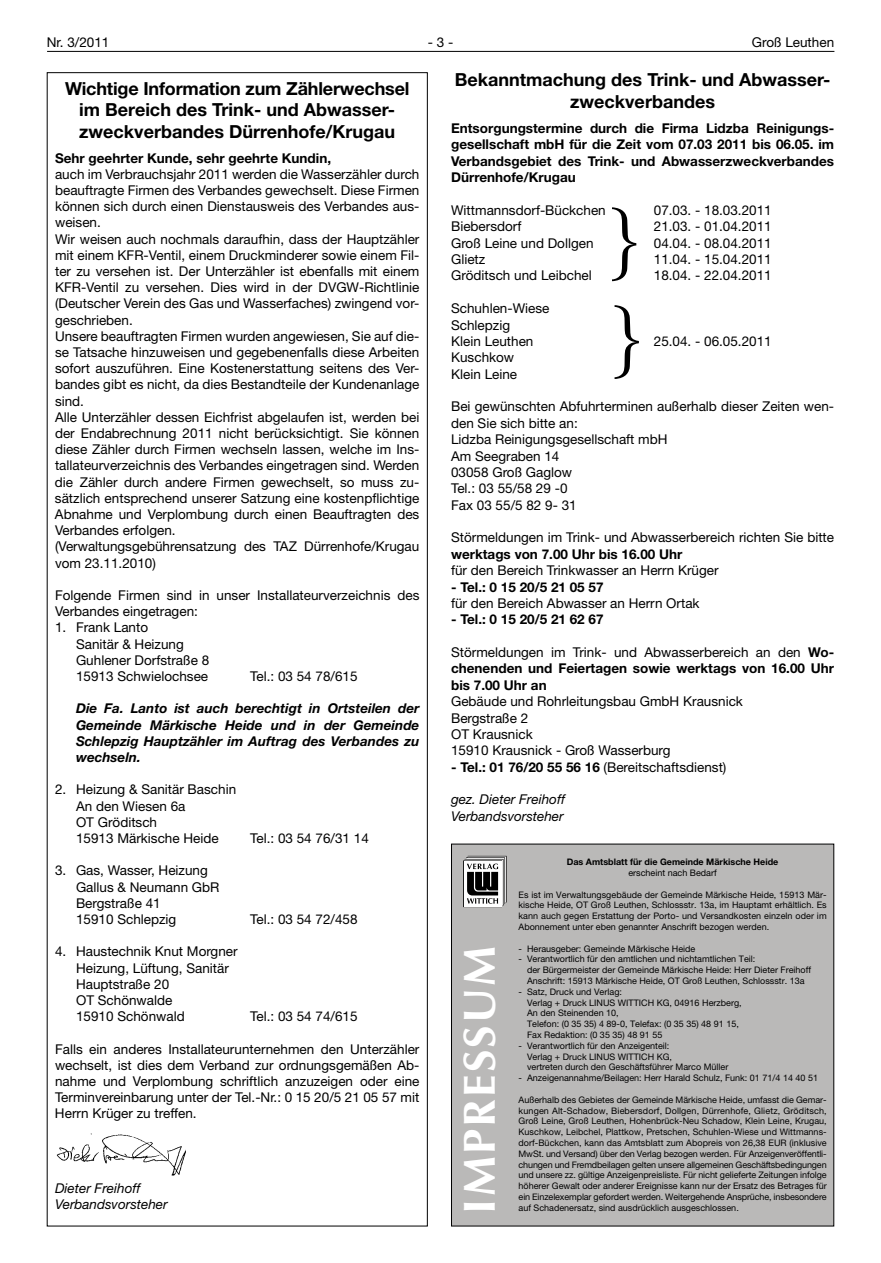
<style>
.page{position:relative;width:881px;height:1263px;background:#fff}
.page>*{position:absolute;margin:0;border:0;box-sizing:border-box;transform-origin:0 0}
.t1{font:700 45px "Optima LT";letter-spacing:.05em;color:#fff}
.t2{font:700 18px/21.6px "Helvetica Neue LT";color:#000;text-align:center}
.t3{font:13.5px/16.2px "Helvetica Neue LT";color:#000}
.t4{font:700 13.5px/16.4px "Helvetica Neue LT";color:#000;text-align:justify}
.t5{font:italic 700 13.5px/16.2px "Helvetica Neue LT";color:#000;text-align:justify}
.t6{font:italic 13.5px/16.2px "Helvetica Neue LT";color:#000}
.t7{font:9px/10.8px "Helvetica Neue LT";color:#000}
.t8{font:700 9px "Helvetica Neue LT";color:#000}
.s1{font-weight:400}
.s2{font-weight:700}
</style>
<div class="page">
<hr style="left:47px;top:51px;width:787px;height:1px;background:#000">
<img style="left:56px;top:1133px;width:130px;height:43px">
<div style="left:451px;top:844px;width:382px;height:382px;background:#bab9b8"></div>
<svg style="left:463px;top:856px;width:43px;height:51px;background:#8e8e8e"></svg>
<p class="t3" style="left:47px;top:34px;width:64px">Nr. 3/2011</p>
<p class="t3" style="left:427px;top:34px;width:27px">- 3 -</p>
<p class="t3" style="left:751px;top:34px;width:84px">Groß Leuthen</p>
<h2 class="t2" style="left:65px;top:77px;width:346px">Wichtige Information zum Zählerwechsel im Bereich des Trink- und Abwasser&shy;zweckverbandes Dürrenhofe/Krugau</h2>
<p class="t4" style="left:55px;top:149px;width:277px">Sehr geehrter Kunde, sehr geehrte Kundin,</p>
<p class="t3" style="left:55px;top:166px;width:366px">auch im Verbrauchsjahr 2011 werden die Wasserzähler durch beauftragte Firmen des Verbandes gewechselt. Diese Firmen können sich durch einen Dienstausweis des Verbandes aus&shy;weisen.<br>Wir weisen auch nochmals daraufhin, dass der Hauptzähler mit einem KFR-Ventil, einem Druckminderer sowie einem Fil&shy;ter zu versehen ist. Der Unterzähler ist ebenfalls mit einem KFR-Ventil zu versehen. Dies wird in der DVGW-Richtlinie (Deutscher Verein des Gas und Wasserfaches) zwingend vor&shy;geschrieben.<br>Unsere beauftragten Firmen wurden angewiesen, Sie auf die&shy;se Tatsache hinzuweisen und gegebenenfalls diese Arbeiten sofort auszuführen. Eine Kostenerstattung seitens des Ver&shy;bandes gibt es nicht, da dies Bestandteile der Kundenanlage sind.<br>Alle Unterzähler dessen Eichfrist abgelaufen ist, werden bei der Endabrechnung 2011 nicht berücksichtigt. Sie können diese Zähler durch Firmen wechseln lassen, welche im Ins&shy;tallateurverzeichnis des Verbandes eingetragen sind. Werden die Zähler durch andere Firmen gewechselt, so muss zu&shy;sätzlich entsprechend unserer Satzung eine kostenpflichtige Abnahme und Verplombung durch einen Beauftragten des Verbandes erfolgen.<br>(Verwaltungsgebührensatzung des TAZ Dürrenhofe/Krugau vom 23.11.2010)</p>
<p class="t3" style="left:55px;top:587px;width:366px">Folgende Firmen sind in unser Installateurverzeichnis des<br>Verbandes eingetragen:</p>
<p class="t3" style="left:76px;top:619px;width:135px;text-indent:-21px">1. Frank Lanto<br>Sanitär &amp; Heizung<br>Guhlener Dorfstraße 8<br>15913 Schwielochsee</p>
<h2 class="t2" style="left:454px;top:69px;width:377px">Bekanntmachung des Trink- und Abwasser&shy;zweckverbandes</h2>
<p class="t4" style="left:451px;top:120px;width:384px">Entsorgungstermine durch die Firma Lidzba Reinigungs&shy;gesellschaft mbH für die Zeit vom 07.03 2011 bis 06.05. im Verbandsgebiet des Trink- und Abwasserzweckverbandes Dürrenhofe/Krugau</p>
<p class="t3" style="left:451px;top:202px;width:156px">Wittmannsdorf-Bückchen</p>
<p class="t3" style="left:653px;top:202px;width:119px">07.03. - 18.03.2011</p>
<p class="t3" style="left:451px;top:218px;width:72px">Biebersdorf</p>
<p class="t3" style="left:653px;top:218px;width:119px">21.03. - 01.04.2011</p>
<p class="t3" style="left:451px;top:235px;width:144px">Groß Leine und Dollgen</p>
<p class="t3" style="left:653px;top:235px;width:119px">04.04. - 08.04.2011</p>
<p class="t3" style="left:451px;top:251px;width:36px">Glietz</p>
<p class="t3" style="left:653px;top:251px;width:119px">11.04. - 15.04.2011</p>
<p class="t3" style="left:451px;top:267px;width:142px">Gröditsch und Leibchel</p>
<p class="t3" style="left:653px;top:267px;width:119px">18.04. - 22.04.2011</p>
<p class="t3" style="left:451px;top:300px;width:100px">Schuhlen-Wiese<br>Schlepzig<br>Klein Leuthen</p>
<p class="t3" style="left:653px;top:333px;width:119px">25.04. - 06.05.2011</p>
<p class="t3" style="left:451px;top:349px;width:68px">Kuschkow<br>Klein Leine</p>
<p class="t3" style="left:451px;top:398px;width:384px">Bei gewünschten Abfuhrterminen außerhalb dieser Zeiten wen&shy;den Sie sich bitte an:<br>Lidzba Reinigungsgesellschaft mbH<br>Am Seegraben 14<br>03058 Groß Gaglow<br>Tel.: 03 55/58 29 -0<br>Fax 03 55/5 82 9- 31</p>
<p class="t3" style="left:451px;top:529px;width:384px">Störmeldungen im Trink- und Abwasserbereich richten Sie bitte</p>
<p class="t4" style="left:451px;top:545px;width:233px">werktags von 7.00 Uhr bis 16.00 Uhr</p>
<p class="t3" style="left:451px;top:562px;width:269px">für den Bereich Trinkwasser an Herrn Krüger</p>
<p class="t4" style="left:451px;top:578px;width:154px">- Tel.: 0 15 20/5 21 05 57</p>
<p class="t3" style="left:451px;top:595px;width:250px">für den Bereich Abwasser an Herrn Ortak</p>
<p class="t4" style="left:451px;top:611px;width:154px">- Tel.: 0 15 20/5 21 62 67</p>
<p class="t4" style="left:451px;top:644px;width:384px"><span class="s1">Störmeldungen im Trink- und Abwasserbereich an den</span> Wo&shy;chenenden und Feiertagen sowie werktags von 16.00 Uhr bis 7.00 Uhr an</p>
<p class="t3" style="left:451px;top:693px;width:293px">Gebäude und Rohrleitungsbau GmbH Krausnick<br>Bergstraße 2<br>OT Krausnick<br>15910 Krausnick - Groß Wasserburg</p>
<p class="t3" style="left:451px;top:759px;width:277px"><span class="s2">- Tel.: 01 76/20 55 56 16</span> (Bereitschaftsdienst)</p>
<p class="t6" style="left:451px;top:791px;width:115px">gez. Dieter Freihoff<br>Verbandsvorsteher</p>
<p class="t8" style="left:566px;top:856px;width:213px">Das Amtsblatt für die Gemeinde Märkische Heide</p>
<p class="t7" style="left:628px;top:867px;width:90px">erscheint nach Bedarf</p>
<p class="t7" style="left:518px;top:889px;width:309px;text-align:justify">Es ist im Verwaltungsgebäude der Gemeinde Märkische Heide, 15913 Mär&shy;kische Heide, OT Groß Leuthen, Schlossstr. 13a, im Hauptamt erhältlich. Es kann auch gegen Erstattung der Porto- und Versandkosten einzeln oder im Abonnement unter eben genannter Anschrift bezogen werden.</p>
<p class="t7" style="left:518px;top:943px;width:178px">- Herausgeber: Gemeinde Märkische Heide</p>
<p class="t7" style="left:527px;top:954px;width:285px;text-indent:-9px">- Verantwortlich für den amtlichen und nichtamtlichen Teil:<br>der Bürgermeister der Gemeinde Märkische Heide: Herr Dieter Freihoff<br>Anschrift: 15913 Märkische Heide, OT Groß Leuthen, Schlossstr. 13a</p>
<p class="t7" style="left:527px;top:986px;width:216px;text-indent:-9px">- Satz, Druck und Verlag:<br>Verlag + Druck LINUS WITTICH KG, 04916 Herzberg, An den Steinenden 10,<br>Telefon: (0 35 35) 4 89-0, Telefax: (0 35 35) 48 91 15, Fax Redaktion: (0 35 35) 48 91 55</p>
<p class="t7" style="left:527px;top:1040px;width:203px;text-indent:-9px">- Verantwortlich für den Anzeigenteil:<br>Verlag + Druck LINUS WITTICH KG,<br>vertreten durch den Geschäftsführer Marco Müller</p>
<p class="t7" style="left:518px;top:1072px;width:301px">- Anzeigenannahme/Beilagen: Herr Harald Schulz, Funk: 01 71/4 14 40 51</p>
<p class="t7" style="left:518px;top:1094px;width:309px;text-align:justify">Außerhalb des Gebietes der Gemeinde Märkische Heide, umfasst die Gemar&shy;kungen Alt-Schadow, Biebersdorf, Dollgen, Dürrenhofe, Glietz, Gröditsch, Groß Leine, Groß Leuthen, Hohenbrück-Neu Schadow, Klein Leine, Krugau, Kuschkow, Leibchel, Plattkow, Pretschen, Schuhlen-Wiese und Wittmanns&shy;dorf-Bückchen, kann das Amtsblatt zum Abopreis von 26,38 EUR (inklusive MwSt. und Versand) über den Verlag bezogen werden. Für Anzeigenveröffentli&shy;chungen und Fremdbeilagen gelten unsere allgemeinen Geschäftsbedingungen und unsere zz. gültige Anzeigenpreisliste. Für nicht gelieferte Zeitungen infolge höherer Gewalt oder anderer Ereignisse kann nur der Ersatz des Betrages für ein Einzelexemplar gefordert werden. Weitergehende Ansprüche, insbesondere</p>
<p class="t3" style="left:250px;top:668px;width:109px">Tel.: 03 54 78/615</p>
<p class="t5" style="left:76px;top:700px;width:345px">Die Fa. Lanto ist auch berechtigt in Ortsteilen der Gemeinde Märkische Heide und in der Gemeinde Schlepzig Hauptzähler im Auftrag des Verbandes zu wechseln.</p>
<p class="t3" style="left:76px;top:781px;width:162px;text-indent:-21px">2. Heizung &amp; Sanitär Baschin<br>An den Wiesen 6a<br>OT Gröditsch<br>15913 Märkische Heide</p>
<p class="t3" style="left:250px;top:830px;width:120px">Tel.: 03 54 76/31 14</p>
<p class="t3" style="left:76px;top:862px;width:145px;text-indent:-21px">3. Gas, Wasser, Heizung<br>Gallus &amp; Neumann GbR<br>Bergstraße 41<br>15910 Schlepzig</p>
<p class="t3" style="left:250px;top:911px;width:109px">Tel.: 03 54 72/458</p>
<p class="t3" style="left:76px;top:943px;width:163px;text-indent:-21px">4. Haustechnik Knut Morgner<br>Heizung, Lüftung, Sanitär<br>Hauptstraße 20<br>OT Schönwalde<br>15910 Schönwald</p>
<h1 class="t1" style="left:453px;top:1214px;width:270px;rotate:-90deg">IMPRESSUM</h1>
<p class="t3" style="left:250px;top:1008px;width:109px">Tel.: 03 54 74/615</p>
<p class="t3" style="left:55px;top:1040px;width:366px;text-align:justify">Falls ein anderes Installateurunternehmen den Unterzähler wechselt, ist dies dem Verband zur ordnungsgemäßen Ab&shy;nahme und Verplombung schriftlich anzuzeigen oder eine Terminvereinbarung unter der Tel.-Nr.: 0 15 20/5 21 05 57 mit Herrn Krüger zu treffen.</p>
<p class="t6" style="left:55px;top:1179px;width:114px">Dieter Freihoff<br>Verbandsvorsteher</p>
<p class="t7" style="left:518px;top:1202px;width:222px">auf Schadenersatz, sind ausdrücklich ausgeschlossen.</p>
</div>
